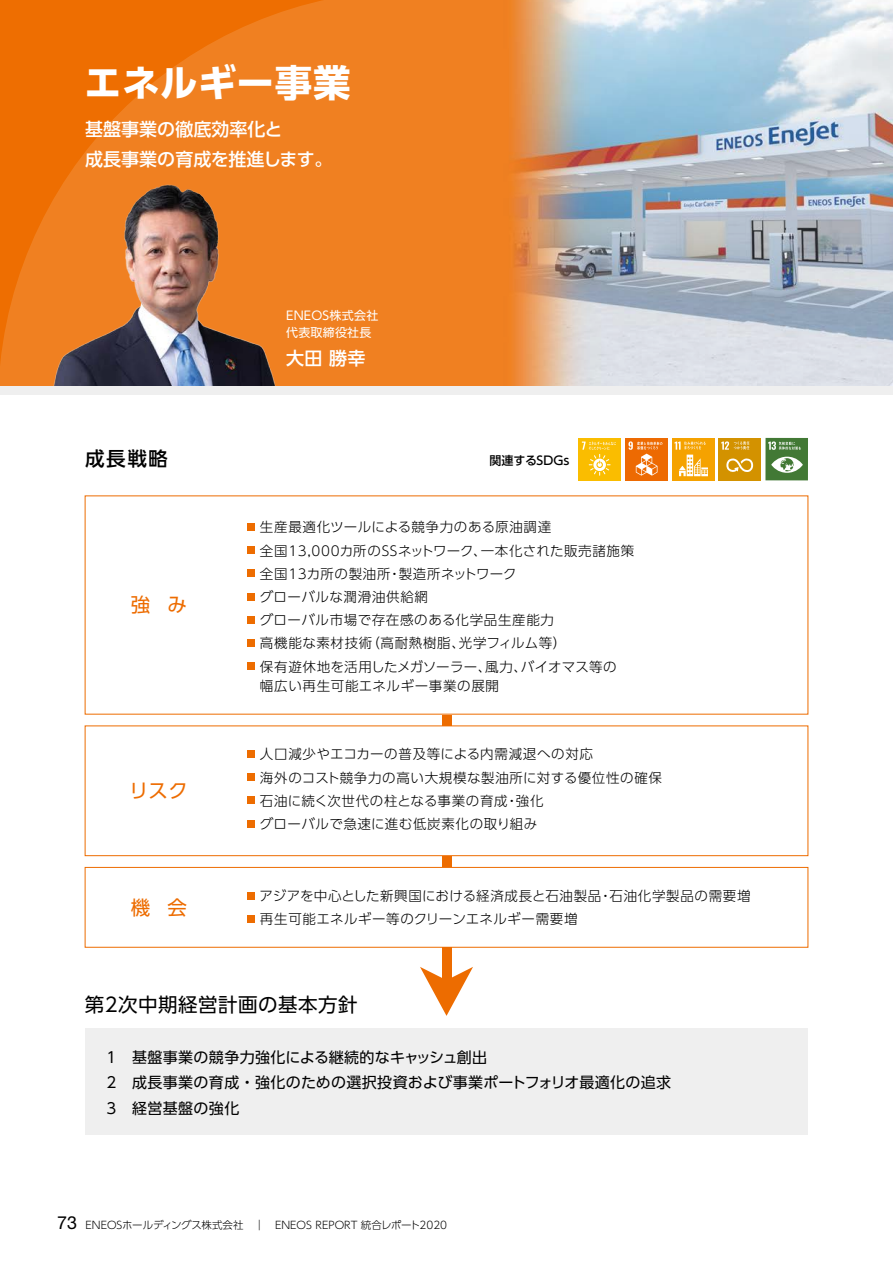
<style>
.page{position:relative;width:893px;height:1263px;background:#fff}
.page>*{position:absolute;margin:0;border:0;box-sizing:border-box;transform-origin:0 0}
.t1{font:700 37.5px "UD Shin Go Pro";letter-spacing:.02em;color:#fff}
.t2{font:19.5px "UD Shin Go Pro";letter-spacing:.025em;color:#000}
.t3{font:19.5px "UD Shin Go Pro";color:#ed6c00}
.t4{font:500 19.5px "UD Shin Go Pro";color:#000}
.t5{font:500 18px/30px "UD Shin Go Pro";color:#fff}
.t6{font:15px/25.5px "UD Shin Go Pro";letter-spacing:.025em;color:#000}
.t7{font:300 13.5px/23.2px "UD Shin Go Pro";letter-spacing:.05em;color:#000}
.t8{font:12px/16.5px "UD Shin Go Pro";letter-spacing:.02em;color:#fff}
.t9{font:500 12px "UD Shin Go Pro";color:#000}
.t10{font:300 10.5px "UD Shin Go Pro";color:#000}
.s1{font-family:"Helvetica Neue LT Std";font-weight:400;font-size:18px}
</style>
<div class="page">
<div style="left:442px;top:684px;width:9px;height:306px;background:#ed6c00"></div>
<div style="left:85px;top:496px;width:723px;height:218px;background:#fff"></div>
<div style="left:85px;top:726px;width:723px;height:130px;background:#fff"></div>
<div style="left:85px;top:726px;width:723px;height:130px;border:1px solid #ed6c00"></div>
<div style="left:85px;top:867px;width:723px;height:80px;background:#fff"></div>
<div style="left:85px;top:867px;width:723px;height:80px;border:1px solid #ed6c00"></div>
<svg style="left:0;top:0;width:893px;height:387px;background:#d3a074"></svg>
<img style="left:37px;top:115px;width:261px;height:272px">
<div style="left:247px;top:523px;width:7px;height:8px;background:#ed6c00"></div>
<div style="left:247px;top:546px;width:7px;height:8px;background:#ed6c00"></div>
<div style="left:247px;top:569px;width:7px;height:8px;background:#ed6c00"></div>
<div style="left:247px;top:593px;width:7px;height:8px;background:#ed6c00"></div>
<div style="left:247px;top:616px;width:7px;height:8px;background:#ed6c00"></div>
<div style="left:247px;top:639px;width:7px;height:8px;background:#ed6c00"></div>
<div style="left:247px;top:662px;width:7px;height:8px;background:#ed6c00"></div>
<div style="left:247px;top:750px;width:7px;height:8px;background:#ed6c00"></div>
<div style="left:247px;top:773px;width:7px;height:8px;background:#ed6c00"></div>
<div style="left:247px;top:796px;width:7px;height:8px;background:#ed6c00"></div>
<div style="left:247px;top:820px;width:7px;height:8px;background:#ed6c00"></div>
<div style="left:85px;top:1028px;width:723px;height:107px;background:#efefef"></div>
<div style="left:247px;top:892px;width:7px;height:8px;background:#ed6c00"></div>
<div style="left:247px;top:915px;width:7px;height:8px;background:#ed6c00"></div>
<div style="left:0;top:387px;width:893px;height:8px;background:#efefef"></div>
<svg style="left:420px;top:967px;width:53px;height:49px"></svg>
<div style="left:578px;top:438px;width:43px;height:42px;background:#fabd00"></div>
<svg style="left:582px;top:441px;width:34px;height:35px"></svg>
<div style="left:625px;top:438px;width:43px;height:42px;background:#ed6a02"></div>
<svg style="left:628px;top:441px;width:34px;height:35px"></svg>
<div style="left:672px;top:438px;width:42px;height:42px;background:#f5a200"></div>
<svg style="left:674px;top:441px;width:34px;height:35px"></svg>
<div style="left:719px;top:438px;width:42px;height:42px;background:#d39200"></div>
<svg style="left:726px;top:458px;width:27px;height:14px"></svg>
<svg style="left:721px;top:441px;width:28px;height:9px"></svg>
<div style="left:765px;top:438px;width:43px;height:42px;background:#427935"></div>
<svg style="left:771px;top:457px;width:32px;height:16px"></svg>
<svg style="left:768px;top:441px;width:33px;height:9px"></svg>
<h1 class="t1" style="left:84px;top:52px;width:268px">エネルギー事業</h1>
<h3 class="t5" style="left:85px;top:114px;width:249px">基盤事業の徹底効率化と<br>成長事業の育成を推進します。</h3>
<p class="t8" style="left:286px;top:307px;width:94px">ENEOS株式会社代表取締役社長</p>
<h3 class="t5" style="left:286px;top:343px;width:81px">大田 勝幸</h3>
<h2 class="t4" style="left:85px;top:443px;width:84px">成長戦略</h2>
<p class="t9" style="left:490px;top:451px;width:81px">関連するSDGs</p>
<h2 class="t3" style="left:131px;top:589px;width:58px">強 み</h2>
<h2 class="t3" style="left:129px;top:775px;width:60px">リスク</h2>
<h2 class="t3" style="left:131px;top:891px;width:58px">機 会</h2>
<p class="t7" style="left:260px;top:515px;width:376px">生産最適化ツールによる競争力のある原油調達<br>全国13,000カ所のSSネットワーク、一本化された販売諸施策全国13カ所の製油所・製造所ネットワーク<br>グローバルな潤滑油供給網<br>グローバル市場で存在感のある化学品生産能力<br>高機能な素材技術（高耐熱樹脂、光学フィルム等）<br>保有遊休地を活用したメガソーラー、風力、バイオマス等の</p>
<p class="t7" style="left:260px;top:673px;width:241px">幅広い再生可能エネルギー事業の展開</p>
<p class="t7" style="left:260px;top:742px;width:404px">人口減少やエコカーの普及等による内需減退への対応<br>海外のコスト競争力の高い大規模な製油所に対する優位性の確保石油に続く次世代の柱となる事業の育成・強化<br>グローバルで急速に進む低炭素化の取り組み</p>
<p class="t7" style="left:260px;top:884px;width:492px">アジアを中心とした新興国における経済成長と石油製品・石油化学製品の需要増再生可能エネルギー等のクリーンエネルギー需要増</p>
<h2 class="t2" style="left:85px;top:989px;width:274px">第2次中期経営計画の基本方針</h2>
<p class="t6" style="left:106px;top:1044px;width:566px">1　基盤事業の競争力強化による継続的なキャッシュ創出<br>2　成長事業の育成・強化のための選択投資および事業ポートフォリオ最適化の追求<br>3　経営基盤の強化</p>
<p class="t10" style="left:57px;top:1217px;width:391px"><span class="s1">73</span> ENEOSホールディングス株式会社　｜　ENEOS REPORT 統合レポート2020</p>
</div>
